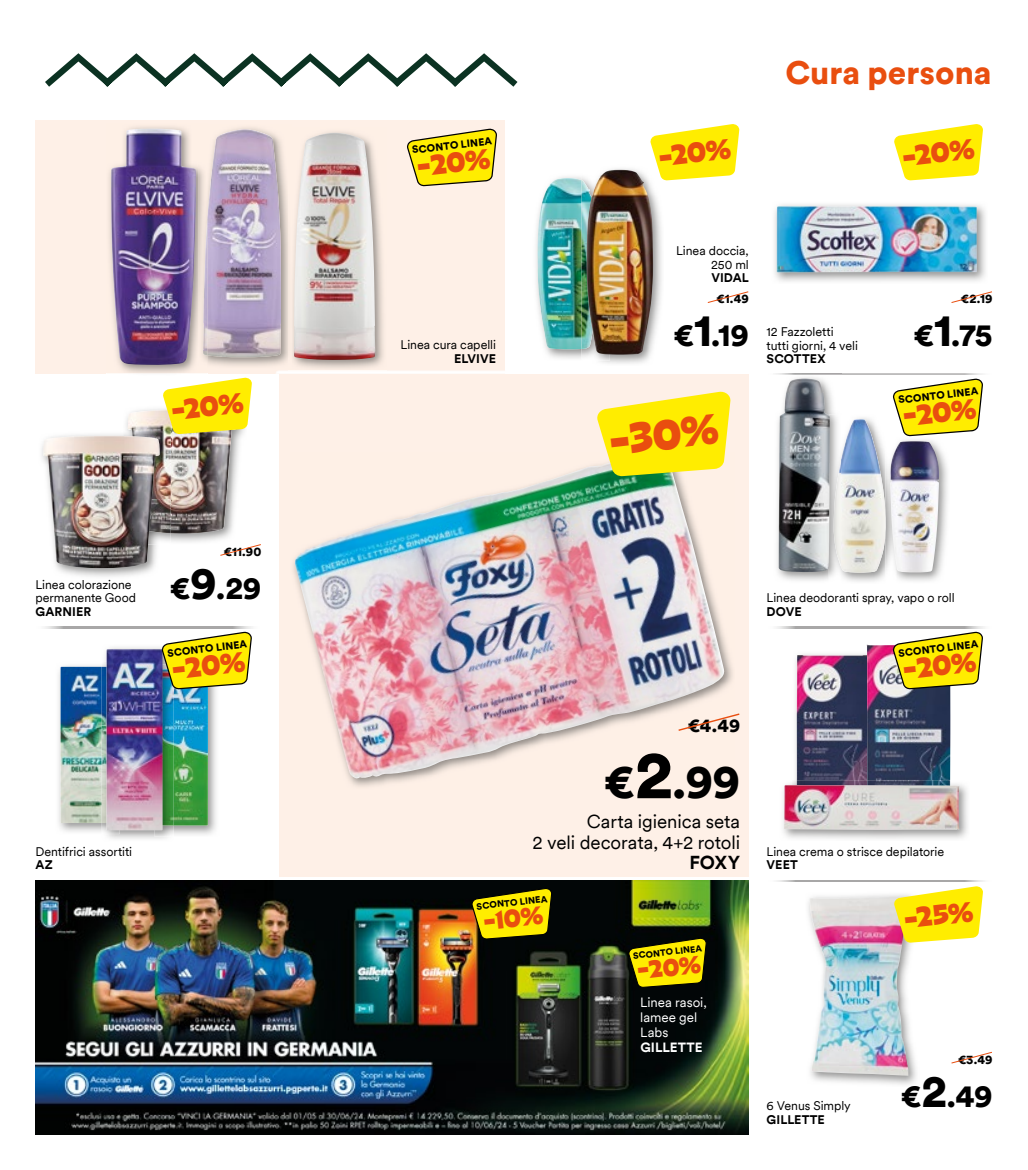
<style>
.page{position:relative;width:1028px;height:1170px;background:#fff}
.page>*{position:absolute;margin:0;border:0;box-sizing:border-box;transform-origin:0 0}
.t1{font:900 46.88px "Circular XXTT";color:#000}
.t2{font:900 43.12px "Retail";color:#e94e0f}
.t3{font:900 32.5px "Circular XXTT";color:#e94e0f}
.t4{font:900 31.25px "Circular XXTT";letter-spacing:-.02em;color:#000}
.t5{font:900 28.75px "Retail";color:#e94e0f}
.t6{font:900 25.75px "Retail";color:#e94e0f}
.t7{font:900 25px "Retail";color:#e94e0f}
.t8{font:18.75px/20.6px "Circular XXTT";letter-spacing:-.005em;color:#000;text-align:right}
.t9{font:900 18.75px "Circular XXTT";color:#000}
.t10{font:700 18.75px "Circular XXTT";color:#000}
.t11{font:13.38px/14.8px "Circular XXTT";color:#fff}
.t12{font:700 13.38px "Circular XXTT";letter-spacing:.005em;color:#fff}
.t13{font:12.5px/13.8px "Circular XXTT";letter-spacing:-.005em;color:#000}
.t14{font:700 12.5px "Circular XXTT";letter-spacing:.005em;color:#000}
.t15{font:900 12.5px "Circular XXTT";color:#000}
.t16{font:900 10.38px "Circular XXTT";color:#000}
.t17{font:900 9.25px "Circular XXTT";color:#000}
.t18{font:900 9px "Circular XXTT";color:#000}
.s1{font-size:45px}
.s2{font-size:67.5px}
</style>
<div class="page">
<svg style="left:45px;top:53px;width:472px;height:34px"></svg>
<img style="left:261px;top:373px;width:14px;height:1px">
<div style="left:35px;top:120px;width:470px;height:253px;background:#fef0e7"></div>
<img style="left:207px;top:128px;width:81px;height:238px">
<img style="left:207px;top:129px;width:74px;height:228px">
<img style="left:106px;top:127px;width:101px;height:248px">
<img style="left:203px;top:218px;width:4px;height:137px">
<img style="left:111px;top:129px;width:85px;height:236px">
<svg style="left:407px;top:128px;width:90px;height:58px"></svg>
<img style="left:292px;top:132px;width:92px;height:237px">
<img style="left:294px;top:133px;width:81px;height:227px">
<img style="left:536px;top:177px;width:45px;height:182px">
<img style="left:537px;top:178px;width:44px;height:171px">
<img style="left:581px;top:169px;width:81px;height:195px">
<img style="left:581px;top:180px;width:5px;height:169px">
<img style="left:586px;top:170px;width:67px;height:184px">
<svg style="left:649px;top:124px;width:90px;height:56px"></svg>
<svg style="left:707px;top:291px;width:42px;height:12px"></svg>
<img style="left:774px;top:204px;width:212px;height:78px">
<img style="left:776px;top:206px;width:201px;height:66px">
<svg style="left:894px;top:124px;width:89px;height:56px"></svg>
<svg style="left:951px;top:291px;width:41px;height:12px"></svg>
<img style="left:126px;top:409px;width:117px;height:133px">
<img style="left:128px;top:410px;width:108px;height:123px">
<img style="left:123px;top:431px;width:48px;height:112px">
<img style="left:132px;top:431px;width:39px;height:68px">
<img style="left:160px;top:499px;width:11px;height:34px">
<img style="left:43px;top:435px;width:117px;height:133px">
<svg style="left:162px;top:377px;width:90px;height:57px;background:#faec35"></svg>
<svg style="left:220px;top:544px;width:41px;height:12px"></svg>
<img style="left:841px;top:418px;width:44px;height:164px">
<img style="left:841px;top:419px;width:44px;height:153px">
<img style="left:885px;top:436px;width:63px;height:145px">
<svg style="left:885px;top:514px;width:1px;height:18px"></svg>
<img style="left:890px;top:441px;width:49px;height:131px">
<img style="left:774px;top:373px;width:67px;height:208px">
<img style="left:828px;top:414px;width:13px;height:167px">
<img style="left:833px;top:460px;width:8px;height:107px">
<img style="left:778px;top:378px;width:52px;height:194px">
<svg style="left:893px;top:378px;width:90px;height:58px"></svg>
<img style="left:58px;top:665px;width:44px;height:167px">
<img style="left:61px;top:666px;width:7px;height:157px">
<img style="left:174px;top:689px;width:42px;height:146px">
<img style="left:174px;top:689px;width:34px;height:136px">
<img style="left:102px;top:647px;width:72px;height:192px">
<img style="left:102px;top:666px;width:4px;height:157px">
<img style="left:106px;top:649px;width:57px;height:181px">
<svg style="left:162px;top:631px;width:90px;height:58px"></svg>
<img style="left:796px;top:655px;width:70px;height:125px">
<img style="left:866px;top:644px;width:84px;height:136px">
<svg style="left:892px;top:631px;width:91px;height:58px"></svg>
<img style="left:783px;top:780px;width:185px;height:59px">
<img style="left:791px;top:780px;width:89px;height:4px">
<img style="left:784px;top:784px;width:175px;height:45px">
<img style="left:808px;top:895px;width:110px;height:190px">
<img style="left:809px;top:896px;width:99px;height:179px">
<svg style="left:893px;top:886px;width:90px;height:56px;background:#fce832"></svg>
<svg style="left:951px;top:1051px;width:41px;height:12px"></svg>
<img style="left:276px;top:370px;width:229px;height:3px">
<img style="left:289px;top:370px;width:97px;height:1px">
<div style="left:279px;top:374px;width:470px;height:502px;background:#fef0e7"></div>
<img style="left:293px;top:560px;width:440px;height:227px">
<img style="left:295px;top:465px;width:429px;height:314px">
<svg style="left:596px;top:391px;width:135px;height:85px"></svg>
<svg style="left:677px;top:713px;width:63px;height:18px"></svg>
<img style="left:35px;top:880px;width:714px;height:254px">
<svg style="left:628px;top:937px;width:78px;height:50px;background:#bcaf01"></svg>
<svg style="left:471px;top:887px;width:81px;height:52px;background:#c0b002"></svg>
<h3 class="t5" style="left:169px;top:389px;width:74px;rotate:-7deg">-20%</h3>
<p class="t13" style="left:35px;top:577px;width:102px">Linea colorazione permanente Good</p>
<p class="t14" style="left:35px;top:603px;width:57px">GARNIER</p>
<p class="t15" style="left:224px;top:542px;width:39px">€ 11 . 90</p>
<h3 class="t4" style="left:170px;top:566px;width:93px">€ <span class="s1">9</span>. 29</h3>
<p class="t16" style="left:166px;top:646px;width:82px;rotate:-7deg">SCONTO LINEA</p>
<h3 class="t5" style="left:169px;top:648px;width:75px;rotate:-7deg">-20%</h3>
<p class="t13" style="left:35px;top:843px;width:98px">Dentifrici assortiti</p>
<p class="t14" style="left:35px;top:856px;width:19px">AZ</p>
<p class="t16" style="left:411px;top:143px;width:82px;rotate:-7deg">SCONTO LINEA</p>
<h3 class="t5" style="left:415px;top:145px;width:75px;rotate:-7deg">-20%</h3>
<p class="t13" style="left:400px;top:337px;width:97px">Linea cura capelli</p>
<p class="t14" style="left:454px;top:349px;width:43px">ELVIVE</p>
<h3 class="t5" style="left:656px;top:135px;width:74px;rotate:-7deg">-20%</h3>
<h3 class="t3" style="left:785px;top:50px;width:208px">Cura persona</h3>
<h3 class="t5" style="left:900px;top:135px;width:74px;rotate:-7deg">-20%</h3>
<p class="t13" style="left:676px;top:243px;width:74px;text-align:right">Linea doccia,<br>250 ml</p>
<p class="t14" style="left:711px;top:269px;width:39px">VIDAL</p>
<h3 class="t4" style="left:673px;top:313px;width:77px">€ <span class="s1">1</span>. 19</h3>
<p class="t15" style="left:716px;top:290px;width:34px">€ 1 . 49</p>
<p class="t13" style="left:766px;top:324px;width:93px">12 Fazzoletti tutti giorni, 4 veli</p>
<p class="t14" style="left:766px;top:350px;width:60px">SCOTTEX</p>
<h2 class="t2" style="left:606px;top:407px;width:111px;rotate:-6deg">-30%</h2>
<p class="t15" style="left:961px;top:290px;width:33px">€ 2 . 19</p>
<h3 class="t4" style="left:913px;top:313px;width:81px">€ <span class="s1">1</span>. 75</h3>
<p class="t16" style="left:897px;top:393px;width:82px;rotate:-7deg">SCONTO LINEA</p>
<h3 class="t5" style="left:900px;top:395px;width:75px;rotate:-7deg">-20%</h3>
<h3 class="t9" style="left:687px;top:711px;width:54px">€ 4 . 49</h3>
<h1 class="t1" style="left:604px;top:749px;width:138px">€ <span class="s2">2</span>. 99</h1>
<h3 class="t8" style="left:532px;top:810px;width:209px">Carta igienica seta<br>2 veli decorata, 4+2 rotoli</h3>
<h3 class="t10" style="left:689px;top:849px;width:52px">FOXY</h3>
<p class="t17" style="left:476px;top:900px;width:73px;rotate:-7deg">SCONTO LINEA</p>
<h3 class="t6" style="left:481px;top:902px;width:61px;rotate:-7deg">-10%</h3>
<p class="t18" style="left:632px;top:949px;width:71px;rotate:-6deg">SCONTO LINEA</p>
<p class="t11" style="left:640px;top:994px;width:68px">Linea rasoi, lamee gel<br>Labs</p>
<p class="t12" style="left:640px;top:1037px;width:64px">GILLETTE</p>
<h3 class="t7" style="left:635px;top:951px;width:65px;rotate:-6deg">-20%</h3>
<p class="t13" style="left:766px;top:590px;width:190px">Linea deodoranti spray, vapo o roll</p>
<p class="t14" style="left:766px;top:603px;width:36px">DOVE</p>
<p class="t16" style="left:897px;top:646px;width:82px;rotate:-7deg">SCONTO LINEA</p>
<h3 class="t5" style="left:900px;top:648px;width:75px;rotate:-7deg">-20%</h3>
<p class="t13" style="left:766px;top:843px;width:179px">Linea crema o strisce depilatorie</p>
<p class="t14" style="left:766px;top:856px;width:33px">VEET</p>
<h3 class="t5" style="left:901px;top:897px;width:71px;rotate:-7deg">-25%</h3>
<p class="t13" style="left:766px;top:1098px;width:86px">6 Venus Simply</p>
<p class="t14" style="left:766px;top:1110px;width:60px">GILLETTE</p>
<p class="t15" style="left:958px;top:1050px;width:36px">€ 3 . 49</p>
<h3 class="t4" style="left:901px;top:1073px;width:93px">€ <span class="s1">2</span>. 49</h3>
</div>
